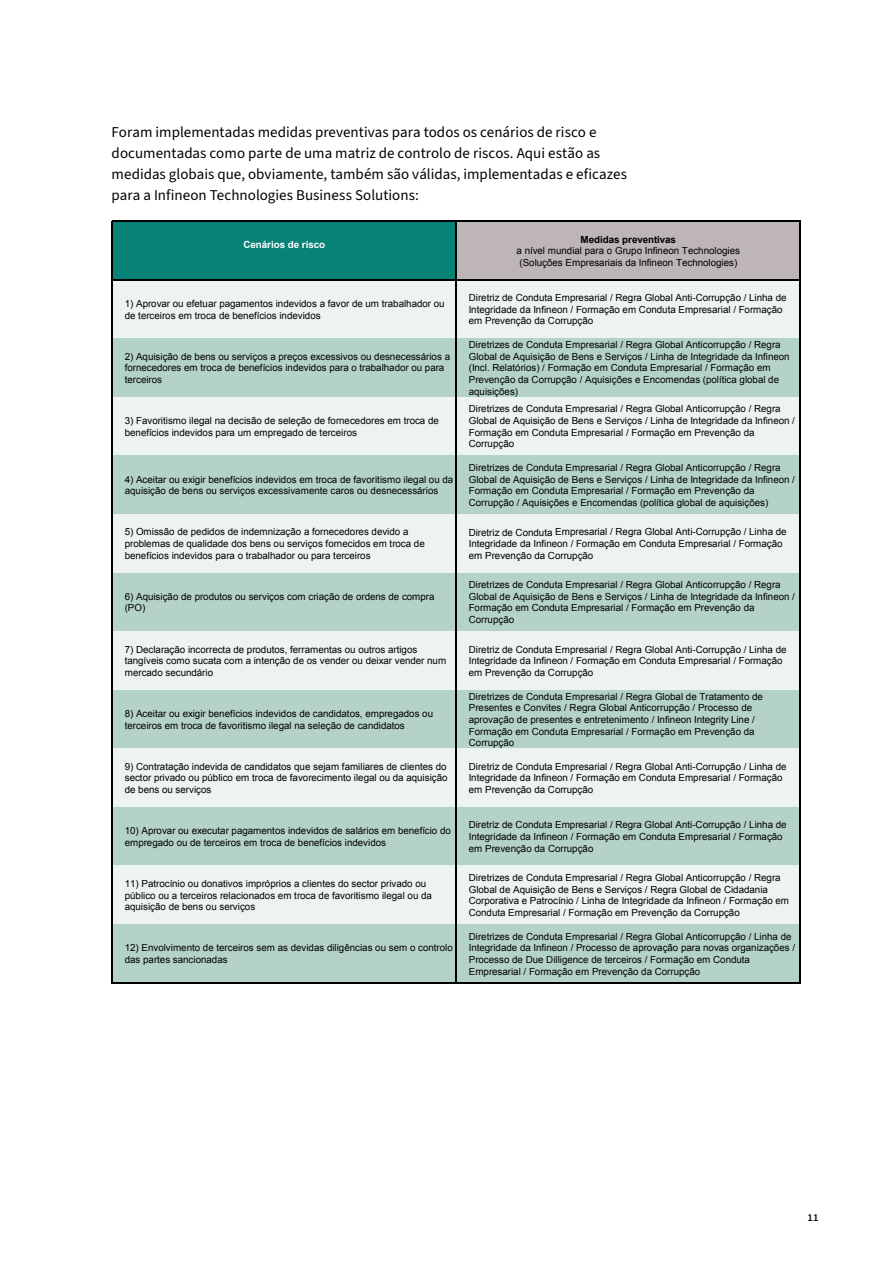
<style>
.page{position:relative;width:893px;height:1263px;background:#fff}
.page>*{position:absolute;margin:0;border:0;box-sizing:border-box;transform-origin:0 0}
.t1{font:15px/21px "Source Sans 3";letter-spacing:.005em;color:#000}
.t2{font:600 10.5px "Source Sans 3";color:#000}
.t3{font:9.75px/11.7px "Arial";letter-spacing:-.005em;color:#000}
.t4{font:700 9.75px "Arial";letter-spacing:-.005em;color:#000}
.t5{font:700 9.75px "Arial";color:#fff}
</style>
<div class="page">
<div style="left:113px;top:222px;width:343px;height:58px;background:#078276"></div>
<div style="left:456px;top:222px;width:344px;height:58px;background:#bdb5b6"></div>
<div style="left:113px;top:280px;width:687px;height:58px;background:#edf3f1"></div>
<div style="left:113px;top:338px;width:687px;height:59px;background:#b5d2ca"></div>
<div style="left:113px;top:397px;width:687px;height:59px;background:#edf3f1"></div>
<div style="left:113px;top:455px;width:687px;height:59px;background:#b5d2ca"></div>
<div style="left:113px;top:514px;width:687px;height:59px;background:#edf3f1"></div>
<div style="left:113px;top:573px;width:687px;height:58px;background:#b5d2ca"></div>
<div style="left:113px;top:631px;width:687px;height:59px;background:#edf3f1"></div>
<div style="left:113px;top:690px;width:687px;height:58px;background:#b5d2ca"></div>
<div style="left:113px;top:748px;width:687px;height:59px;background:#edf3f1"></div>
<div style="left:113px;top:807px;width:687px;height:59px;background:#b5d2ca"></div>
<div style="left:113px;top:865px;width:687px;height:59px;background:#edf3f1"></div>
<div style="left:113px;top:924px;width:687px;height:59px;background:#b5d2ca"></div>
<hr style="left:112px;top:221px;width:1px;height:762px;background:#000">
<hr style="left:456px;top:222px;width:1px;height:761px;background:#000">
<hr style="left:800px;top:222px;width:1px;height:761px;background:#000">
<hr style="left:113px;top:221px;width:688px;height:1px;background:#000">
<hr style="left:113px;top:279px;width:688px;height:1px;background:#000">
<hr style="left:113px;top:982px;width:688px;height:1px;background:#000">
<p class="t1" style="left:112px;top:122px;width:517px">Foram implementadas medidas preventivas para todos os cenários de risco e documentadas como parte de uma matriz de controlo de riscos. Aqui estão as medidas globais que, obviamente, também são válidas, implementadas e eficazes para a Infineon Technologies Business Solutions:</p>
<p class="t5" style="left:243px;top:238px;width:83px">Cenários de risco</p>
<p class="t4" style="left:581px;top:233px;width:97px">Medidas preventivas</p>
<p class="t3" style="left:517px;top:245px;width:225px">a nível mundial para o Grupo Infineon Technologies (Soluções Empresariais da Infineon Technologies)</p>
<p class="t3" style="left:125px;top:298px;width:321px">1) Aprovar ou efetuar pagamentos indevidos a favor de um trabalhador ou de terceiros em troca de benefícios indevidos</p>
<p class="t3" style="left:469px;top:292px;width:319px">Diretriz de Conduta Empresarial / Regra Global Anti-Corrupção / Linha de<br>Integridade da Infineon / Formação em Conduta Empresarial / Formação em Prevenção da Corrupção</p>
<p class="t3" style="left:125px;top:351px;width:327px">2) Aquisição de bens ou serviços a preços excessivos ou desnecessários a fornecedores em troca de benefícios indevidos para o trabalhador ou para terceiros</p>
<p class="t3" style="left:469px;top:339px;width:322px">Diretrizes de Conduta Empresarial / Regra Global Anticorrupção / Regra Global de Aquisição de Bens e Serviços / Linha de Integridade da Infineon (Incl. Relatórios) / Formação em Conduta Empresarial / Formação em Prevenção da Corrupção / Aquisições e Encomendas (política global de aquisições)</p>
<p class="t3" style="left:125px;top:415px;width:316px">3) Favoritismo ilegal na decisão de seleção de fornecedores em troca de benefícios indevidos para um empregado de terceiros</p>
<p class="t3" style="left:469px;top:403px;width:328px">Diretrizes de Conduta Empresarial / Regra Global Anticorrupção / Regra Global de Aquisição de Bens e Serviços / Linha de Integridade da Infineon / Formação em Conduta Empresarial / Formação em Prevenção da Corrupção</p>
<p class="t3" style="left:125px;top:473px;width:330px">4) Aceitar ou exigir benefícios indevidos em troca de favoritismo ilegal ou da aquisição de bens ou serviços excessivamente caros ou desnecessários</p>
<p class="t3" style="left:469px;top:462px;width:328px">Diretrizes de Conduta Empresarial / Regra Global Anticorrupção / Regra Global de Aquisição de Bens e Serviços / Linha de Integridade da Infineon / Formação em Conduta Empresarial / Formação em Prevenção da Corrupção / Aquisições e Encomendas (política global de aquisições)</p>
<p class="t3" style="left:125px;top:526px;width:302px">5) Omissão de pedidos de indemnização a fornecedores devido a problemas de qualidade dos bens ou serviços fornecidos em troca de benefícios indevidos para o trabalhador ou para terceiros</p>
<p class="t3" style="left:469px;top:526px;width:319px">Diretriz de Conduta Empresarial / Regra Global Anti-Corrupção / Linha de<br>Integridade da Infineon / Formação em Conduta Empresarial / Formação em Prevenção da Corrupção</p>
<p class="t3" style="left:125px;top:591px;width:311px">6) Aquisição de produtos ou serviços com criação de ordens de compra (PO)</p>
<p class="t3" style="left:469px;top:579px;width:328px">Diretrizes de Conduta Empresarial / Regra Global Anticorrupção / Regra Global de Aquisição de Bens e Serviços / Linha de Integridade da Infineon / Formação em Conduta Empresarial / Formação em Prevenção da Corrupção</p>
<p class="t3" style="left:125px;top:643px;width:323px">7) Declaração incorrecta de produtos, ferramentas ou outros artigos tangíveis como sucata com a intenção de os vender ou deixar vender num mercado secundário</p>
<p class="t3" style="left:469px;top:643px;width:319px">Diretriz de Conduta Empresarial / Regra Global Anti-Corrupção / Linha de<br>Integridade da Infineon / Formação em Conduta Empresarial / Formação em Prevenção da Corrupção</p>
<p class="t3" style="left:125px;top:708px;width:310px">8) Aceitar ou exigir benefícios indevidos de candidatos, empregados ou terceiros em troca de favoritismo ilegal na seleção de candidatos</p>
<p class="t3" style="left:469px;top:690px;width:296px">Diretrizes de Conduta Empresarial / Regra Global de Tratamento de Presentes e Convites / Regra Global Anticorrupção / Processo de aprovação de presentes e entretenimento / Infineon Integrity Line / Formação em Conduta Empresarial / Formação em Prevenção da Corrupção</p>
<p class="t3" style="left:125px;top:761px;width:324px;text-align:justify">9) Contratação indevida de candidatos que sejam familiares de clientes do sector privado ou público em troca de favorecimento ilegal ou da aquisição de bens ou serviços</p>
<p class="t3" style="left:469px;top:761px;width:319px">Diretriz de Conduta Empresarial / Regra Global Anti-Corrupção / Linha de<br>Integridade da Infineon / Formação em Conduta Empresarial / Formação em Prevenção da Corrupção</p>
<p class="t3" style="left:125px;top:825px;width:328px">10) Aprovar ou executar pagamentos indevidos de salários em benefício do empregado ou de terceiros em troca de benefícios indevidos</p>
<p class="t3" style="left:469px;top:819px;width:319px">Diretriz de Conduta Empresarial / Regra Global Anti-Corrupção / Linha de<br>Integridade da Infineon / Formação em Conduta Empresarial / Formação em Prevenção da Corrupção</p>
<p class="t3" style="left:125px;top:878px;width:309px">11) Patrocínio ou donativos impróprios a clientes do sector privado ou público ou a terceiros relacionados em troca de favoritismo ilegal ou da aquisição de bens ou serviços</p>
<p class="t3" style="left:469px;top:872px;width:322px">Diretrizes de Conduta Empresarial / Regra Global Anticorrupção / Regra Global de Aquisição de Bens e Serviços / Regra Global de Cidadania Corporativa e Patrocínio / Linha de Integridade da Infineon / Formação em Conduta Empresarial / Formação em Prevenção da Corrupção</p>
<p class="t3" style="left:125px;top:942px;width:329px">12) Envolvimento de terceiros sem as devidas diligências ou sem o controlo das partes sancionadas</p>
<p class="t3" style="left:469px;top:930px;width:328px">Diretrizes de Conduta Empresarial / Regra Global Anticorrupção / Linha de Integridade da Infineon / Processo de aprovação para novas organizações / Processo de Due Dilligence de terceiros / Formação em Conduta Empresarial / Formação em Prevenção da Corrupção</p>
<p class="t2" style="left:807px;top:1210px;width:13px">11</p>
</div>
